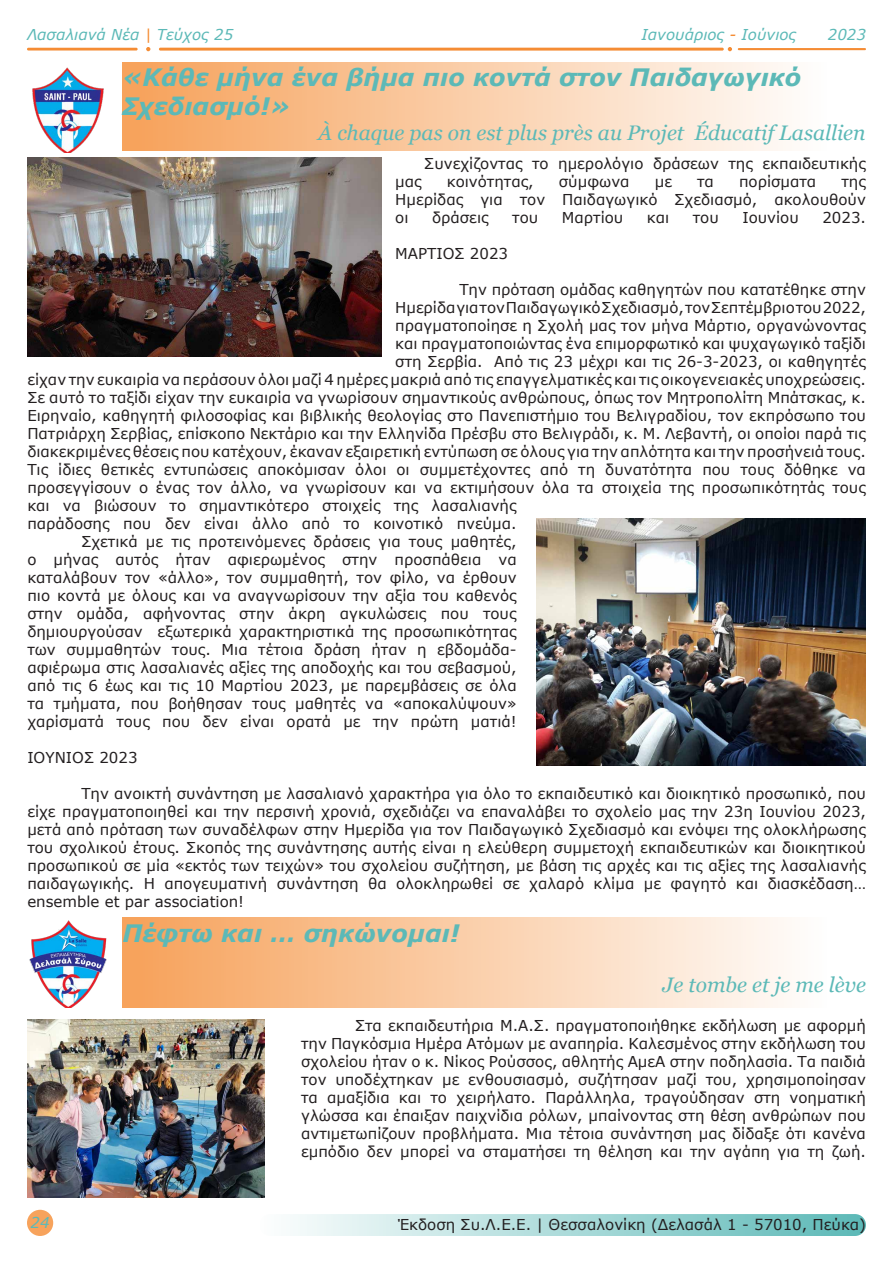
<style>
.page{position:relative;width:893px;height:1263px;background:#fff}
.page>*{position:absolute;margin:0;border:0;box-sizing:border-box;transform-origin:0 0}
.t1{font:italic 700 24px/28.8px "Verdana";color:#5cb9b7}
.t2{font:italic 21px "Georgia";color:#5cb9b7}
.t3{font:15px/18px "Verdana";color:#231f20;text-align:justify}
.t4{font:italic 15px "Verdana";color:#5cb9b7}
.s1{color:#f58c34}
</style>
<div class="page">
<div style="left:259px;top:1214px;width:607px;height:22px;background:linear-gradient(to right,#fdfefe,#5cb9b7);border-radius:11px"></div>
<div style="left:27px;top:1210px;width:26px;height:26px;background:#f7a35c;border-radius:50%"></div>
<svg style="left:728px;top:47px;width:4px;height:4px"></svg>
<svg style="left:146px;top:47px;width:4px;height:4px"></svg>
<hr style="left:159px;top:48px;width:565px;height:3px;background:#f58c34">
<hr style="left:27px;top:48px;width:111px;height:3px;background:#f58c34">
<hr style="left:738px;top:48px;width:128px;height:2px;background:#f58c34">
<div style="left:122px;top:62px;width:744px;height:89px;background:linear-gradient(to right,#f6a159,#fff)"></div>
<img style="left:32px;top:67px;width:72px;height:86px">
<img style="left:536px;top:518px;width:330px;height:248px">
<img style="left:27px;top:157px;width:355px;height:200px">
<img style="left:29px;top:920px;width:78px;height:88px">
<div style="left:123px;top:918px;width:743px;height:90px;background:linear-gradient(to right,#f6a159,#fff)"></div>
<img style="left:27px;top:1020px;width:238px;height:178px">
<p class="t4" style="left:27px;top:24px;width:208px">Λασαλιανά Νέα <span class="s1">|</span> Τεύχος 25</p>
<p class="t4" style="left:642px;top:24px;width:156px">Ιανουάριος <span class="s1">-</span> Ιούνιος</p>
<p class="t4" style="left:828px;top:24px;width:40px">2023</p>
<p class="t1" style="left:122px;top:63px;width:681px">«Κάθε μήνα ένα βήμα πιο κοντά στον Παιδαγωγικό<br>Σχεδιασμό!»</p>
<p class="t2" style="left:318px;top:120px;width:549px">À chaque pas on est plus près au Projet Éducatif Lasallien</p>
<p class="t3" style="left:424px;top:154px;width:443px">Συνεχίζοντας το ημερολόγιο δράσεων της εκπαιδευτικής</p>
<p class="t3" style="left:395px;top:172px;width:28px">μας</p>
<p class="t3" style="left:447px;top:172px;width:88px">κοινότητας,</p>
<p class="t3" style="left:559px;top:172px;width:72px">σύμφωνα</p>
<p class="t3" style="left:655px;top:172px;width:19px">με</p>
<p class="t3" style="left:697px;top:172px;width:18px">τα</p>
<p class="t3" style="left:739px;top:172px;width:79px">πορίσματα</p>
<p class="t3" style="left:395px;top:172px;width:472px;text-indent:446px">της Ημερίδας για τον Παιδαγωγικό Σχεδιασμό, ακολουθούν οι</p>
<p class="t3" style="left:432px;top:208px;width:58px">δράσεις</p>
<p class="t3" style="left:512px;top:208px;width:28px">του</p>
<p class="t3" style="left:562px;top:208px;width:63px">Μαρτίου</p>
<p class="t3" style="left:647px;top:208px;width:24px">και</p>
<p class="t3" style="left:693px;top:208px;width:28px">του</p>
<p class="t3" style="left:742px;top:208px;width:58px">Ιουνίου</p>
<p class="t3" style="left:822px;top:208px;width:45px">2023.</p>
<p class="t3" style="left:395px;top:244px;width:114px">ΜΑΡΤΙΟΣ 2023</p>
<p class="t3" style="left:27px;top:280px;width:840px;text-align:right">Την πρόταση ομάδας καθηγητών που κατατέθηκε στην<br>Ημερίδα για τον Παιδαγωγικό Σχεδιασμό, τον Σεπτέμβριο του 2022,<br>πραγματοποίησε η Σχολή μας τον μήνα Μάρτιο, οργανώνοντας<br>και πραγματοποιώντας ένα επιμορφωτικό και ψυχαγωγικό ταξίδι<br>στη Σερβία. Από τις 23 μέχρι και τις 26-3-2023, οι καθηγητές<br>είχαν την ευκαιρία να περάσουν όλοι μαζί 4 ημέρες μακριά από τις επαγγελματικές και τις οικογενειακές υποχρεώσεις.<br>Σε αυτό το ταξίδι είχαν την ευκαιρία να γνωρίσουν σημαντικούς ανθρώπους, όπως τον Μητροπολίτη Μπάτσκας, κ.<br>Ειρηναίο, καθηγητή φιλοσοφίας και βιβλικής θεολογίας στο Πανεπιστήμιο του Βελιγραδίου, τον εκπρόσωπο του Πατριάρχη Σερβίας, επίσκοπο Νεκτάριο και την Ελληνίδα Πρέσβυ στο Βελιγράδι, κ. Μ. Λεβαντή, οι οποίοι παρά τις διακεκριμένες θέσεις που κατέχουν, έκαναν εξαιρετική εντύπωση σε όλους για την απλότητα και την προσήνειά τους.</p>
<p class="t3" style="left:27px;top:460px;width:840px;text-align:left">Τις ίδιες θετικές εντυπώσεις αποκόμισαν όλοι οι συμμετέχοντες από τη δυνατότητα που τους δόθηκε να προσεγγίσουν ο ένας τον άλλο, να γνωρίσουν και να εκτιμήσουν όλα τα στοιχεία της προσωπικότητάς τους και να βιώσουν το σημαντικότερο στοιχείς της λασαλιανής<br>παράδοσης που δεν είναι άλλο από το κοινοτικό πνεύμα.</p>
<p class="t3" style="left:27px;top:532px;width:491px;text-indent:54px">Σχετικά με τις προτεινόμενες δράσεις για τους μαθητές, ο μήνας αυτός ήταν αφιερωμένος στην προσπάθεια να καταλάβουν τον «άλλο», τον συμμαθητή, τον φίλο, να έρθουν πιο κοντά με όλους και να αναγνωρίσουν την αξία του καθενός στην ομάδα, αφήνοντας στην άκρη αγκυλώσεις που τους δημιουργούσαν εξωτερικά χαρακτηριστικά της προσωπικότητας των συμμαθητών τους. Μια τέτοια δράση ήταν η εβδομάδα&shy;αφιέρωμα στις λασαλιανές αξίες της αποδοχής και του σεβασμού, από τις 6 έως και τις 10 Μαρτίου 2023, με παρεμβάσεις σε όλα τα τμήματα, που βοήθησαν τους μαθητές να «αποκαλύψουν» χαρίσματά τους που δεν είναι ορατά με την πρώτη ματιά!</p>
<p class="t3" style="left:27px;top:748px;width:112px">ΙΟΥΝΙΟΣ 2023</p>
<p class="t3" style="left:27px;top:784px;width:840px;text-indent:54px">Την ανοικτή συνάντηση με λασαλιανό χαρακτήρα για όλο το εκπαιδευτικό και διοικητικό προσωπικό, που είχε πραγματοποιηθεί και την περσινή χρονιά, σχεδιάζει να επαναλάβει το σχολείο μας την 23η Ιουνίου 2023, μετά από πρόταση των συναδέλφων στην Ημερίδα για τον Παιδαγωγικό Σχεδιασμό και ενόψει της ολοκλήρωσης του σχολικού έτους. Σκοπός της συνάντησης αυτής είναι η ελεύθερη συμμετοχή εκπαιδευτικών και διοικητικού προσωπικού σε μία «εκτός των τειχών» του σχολείου συζήτηση, με βάση τις αρχές και τις αξίες της λασαλιανής παιδαγωγικής. Η απογευματινή συνάντηση θα ολοκληρωθεί σε χαλαρό κλίμα με φαγητό και διασκέδαση…</p>
<p class="t3" style="left:27px;top:892px;width:218px">ensemble et par association!</p>
<p class="t1" style="left:123px;top:918px;width:339px">Πέφτω και … σηκώνομαι!</p>
<p class="t2" style="left:663px;top:972px;width:205px">Je tombe et je me lève</p>
<p class="t3" style="left:301px;top:1017px;width:566px;text-indent:54px">Στα εκπαιδευτήρια Μ.Α.Σ. πραγματοποιήθηκε εκδήλωση με αφορμή την Παγκόσμια Ημέρα Ατόμων με αναπηρία. Καλεσμένος στην εκδήλωση του σχολείου ήταν ο κ. Νίκος Ρούσσος, αθλητής ΑμεΑ στην ποδηλασία. Τα παιδιά τον υποδέχτηκαν με ενθουσιασμό, συζήτησαν μαζί του, χρησιμοποίησαν τα αμαξίδια και το χειρήλατο. Παράλληλα, τραγούδησαν στη νοηματική γλώσσα και έπαιξαν παιχνίδια ρόλων, μπαίνοντας στη θέση ανθρώπων που αντιμετωπίζουν προβλήματα. Μια τέτοια συνάντηση μας δίδαξε ότι κανένα εμπόδιο δεν μπορεί να σταματήσει τη θέληση και την αγάπη για τη ζωή.</p>
<p class="t4" style="left:31px;top:1212px;width:21px">24</p>
<p class="t3" style="left:398px;top:1215px;width:470px">Έκδoση Συ.Λ.Ε.Ε. | Θεσσαλονίκη (Δελασάλ 1 - 57010, Πεύκα)</p>
</div>
